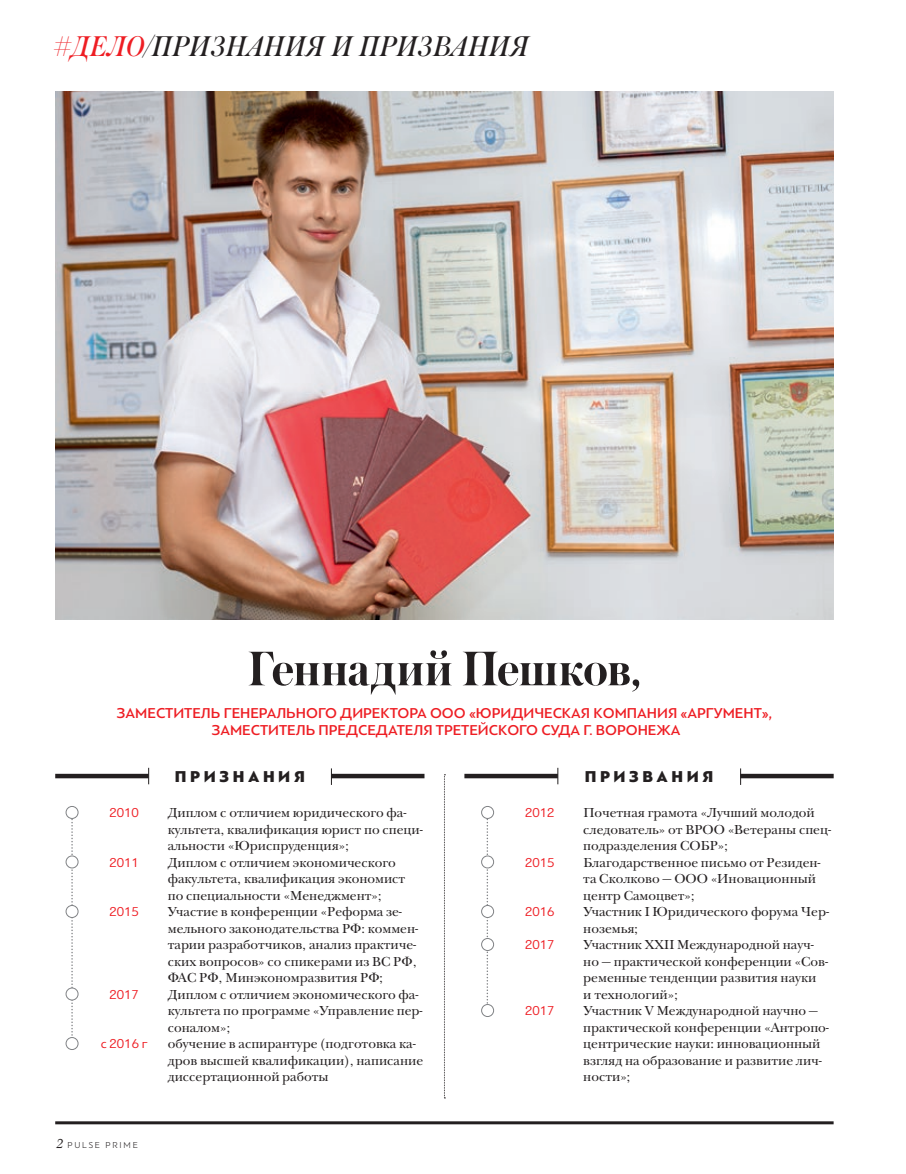
<style>
.page{position:relative;width:906px;height:1174px;background:#fff}
.page>*{position:absolute;margin:0;border:0;box-sizing:border-box;transform-origin:0 0}
.t1{font:600 51px "Austin Cyr";letter-spacing:-.005em;color:#231f20}
.t2{font:italic 30px "Austin Cyr";letter-spacing:.015em;color:#231f20}
.t3{font:900 16.5px "PF Bague Sans Pro";letter-spacing:.22em;color:#231f20}
.t4{font:500 15px/16.5px "PF Bague Sans Pro";color:#ee1d23;text-align:center}
.t5{font:13.5px/16.5px "New Baskerville C";color:#231f20}
.t6{font:13.5px "PF Bague Sans Pro";color:#ee1d23}
.t7{font:300 9px "PF Bague Sans Pro";letter-spacing:.2em;color:#231f20}
.s1{color:#ee1d23}
.s2{font-family:"New Baskerville C";font-weight:400;font-style:italic;font-size:13.5px}
</style>
<div class="page">
<hr style="left:55px;top:1121px;width:778px;height:3px;background:#231f20">
<svg style="left:71px;top:819px;width:2px;height:217px"></svg>
<svg style="left:486px;top:819px;width:2px;height:185px"></svg>
<img style="left:55px;top:91px;width:778px;height:528px">
<div style="left:66px;top:806px;width:12px;height:13px;border:1px solid #808285;border-radius:50%"></div>
<div style="left:66px;top:856px;width:12px;height:12px;background:#fff;border-radius:50%"></div>
<div style="left:66px;top:855px;width:12px;height:13px;border:1px solid #808285;border-radius:50%"></div>
<div style="left:66px;top:905px;width:12px;height:12px;background:#fff;border-radius:50%"></div>
<div style="left:66px;top:905px;width:12px;height:13px;border:1px solid #808285;border-radius:50%"></div>
<div style="left:66px;top:988px;width:12px;height:12px;background:#fff;border-radius:50%"></div>
<div style="left:66px;top:987px;width:12px;height:13px;border:1px solid #808285;border-radius:50%"></div>
<div style="left:66px;top:1037px;width:12px;height:13px;border:1px solid #808285;border-radius:50%"></div>
<div style="left:481px;top:806px;width:13px;height:13px;border:1px solid #808285;border-radius:50%"></div>
<div style="left:481px;top:856px;width:12px;height:12px;background:#fff;border-radius:50%"></div>
<div style="left:481px;top:855px;width:13px;height:13px;border:1px solid #808285;border-radius:50%"></div>
<div style="left:481px;top:905px;width:12px;height:12px;background:#fff;border-radius:50%"></div>
<div style="left:481px;top:905px;width:13px;height:13px;border:1px solid #808285;border-radius:50%"></div>
<div style="left:481px;top:938px;width:12px;height:12px;background:#fff;border-radius:50%"></div>
<div style="left:481px;top:938px;width:13px;height:13px;border:1px solid #808285;border-radius:50%"></div>
<div style="left:481px;top:1004px;width:13px;height:13px;border:1px solid #808285;border-radius:50%"></div>
<svg style="left:444px;top:774px;width:1px;height:324px"></svg>
<hr style="left:55px;top:774px;width:94px;height:4px;background:#231f20">
<hr style="left:331px;top:774px;width:93px;height:4px;background:#231f20">
<svg style="left:148px;top:768px;width:1px;height:16px"></svg>
<svg style="left:331px;top:768px;width:1px;height:17px"></svg>
<hr style="left:464px;top:774px;width:94px;height:4px;background:#231f20">
<hr style="left:740px;top:774px;width:93px;height:4px;background:#231f20">
<svg style="left:557px;top:768px;width:1px;height:16px"></svg>
<svg style="left:740px;top:768px;width:1px;height:17px"></svg>
<h2 class="t2" style="left:54px;top:26px;width:476px"><span class="s1">#ДЕЛО</span>/ПРИЗНАНИЯ И ПРИЗВАНИЯ</h2>
<h1 class="t1" style="left:248px;top:632px;width:394px">Геннадий Пешков,</h1>
<p class="t4" style="left:117px;top:705px;width:656px">ЗАМЕСТИТЕЛЬ ГЕНЕРАЛЬНОГО ДИРЕКТОРА ООО «ЮРИДИЧЕСКАЯ КОМПАНИЯ «АРГУМЕНТ»,<br>ЗАМЕСТИТЕЛЬ ПРЕДСЕДАТЕЛЯ ТРЕТЕЙСКОГО СУДА Г. ВОРОНЕЖА</p>
<p class="t3" style="left:175px;top:766px;width:131px">ПРИЗНАНИЯ</p>
<p class="t3" style="left:584px;top:766px;width:130px">ПРИЗВАНИЯ</p>
<p class="t6" style="left:109px;top:805px;width:31px">2010</p>
<p class="t5" style="left:168px;top:804px;width:256px">Диплом с отличием юридического фа&shy;культета, квалификация юрист по специ&shy;альности «Юриспруденция»;</p>
<p class="t6" style="left:109px;top:854px;width:31px">2011</p>
<p class="t5" style="left:168px;top:854px;width:239px">Диплом с отличием экономического факультета, квалификация экономист по специальности «Менеджмент»;</p>
<p class="t6" style="left:109px;top:904px;width:31px">2015</p>
<p class="t5" style="left:168px;top:903px;width:252px">Участие в конференции «Реформа зе&shy;мельного законодательства РФ: коммен&shy;тарии разработчиков, анализ практиче&shy;ских вопросов» со спикерами из ВС РФ, ФАС РФ, Минэкономразвития РФ;</p>
<p class="t6" style="left:109px;top:986px;width:31px">2017</p>
<p class="t5" style="left:168px;top:986px;width:256px">Диплом с отличием экономического фа&shy;культета по программе «Управление пер&shy;соналом»;</p>
<p class="t6" style="left:101px;top:1036px;width:48px">с 2016 г</p>
<p class="t5" style="left:168px;top:1035px;width:257px">обучение в аспирантуре (подготовка ка&shy;дров высшей квалификации), написание диссертационной работы</p>
<p class="t7" style="left:55px;top:1139px;width:84px"><span class="s2">2</span> PULSE PRIME</p>
<p class="t6" style="left:525px;top:805px;width:31px">2012</p>
<p class="t5" style="left:583px;top:804px;width:249px">Почетная грамота «Лучший молодой следователь» от ВРОО «Ветераны спец&shy;подразделения СОБР»;</p>
<p class="t6" style="left:525px;top:854px;width:31px">2015</p>
<p class="t5" style="left:583px;top:854px;width:239px">Благодарственное письмо от Резиден&shy;та Сколково — ООО «Иновационный центр Самоцвет»;</p>
<p class="t6" style="left:525px;top:904px;width:31px">2016</p>
<p class="t5" style="left:583px;top:903px;width:247px">Участник I Юридического форума Чер&shy;ноземья;</p>
<p class="t6" style="left:525px;top:937px;width:31px">2017</p>
<p class="t5" style="left:583px;top:936px;width:246px">Участник XXII Международной науч&shy;но — практической конференции «Сов&shy;ременные тенденции развития науки<br>и технологий»;</p>
<p class="t6" style="left:525px;top:1003px;width:31px">2017</p>
<p class="t5" style="left:583px;top:1002px;width:247px">Участник V Международной научно — практической конференции «Антропо&shy;центрические науки: инновационный взгляд на образование и развитие лич&shy;ности»;</p>
</div>
